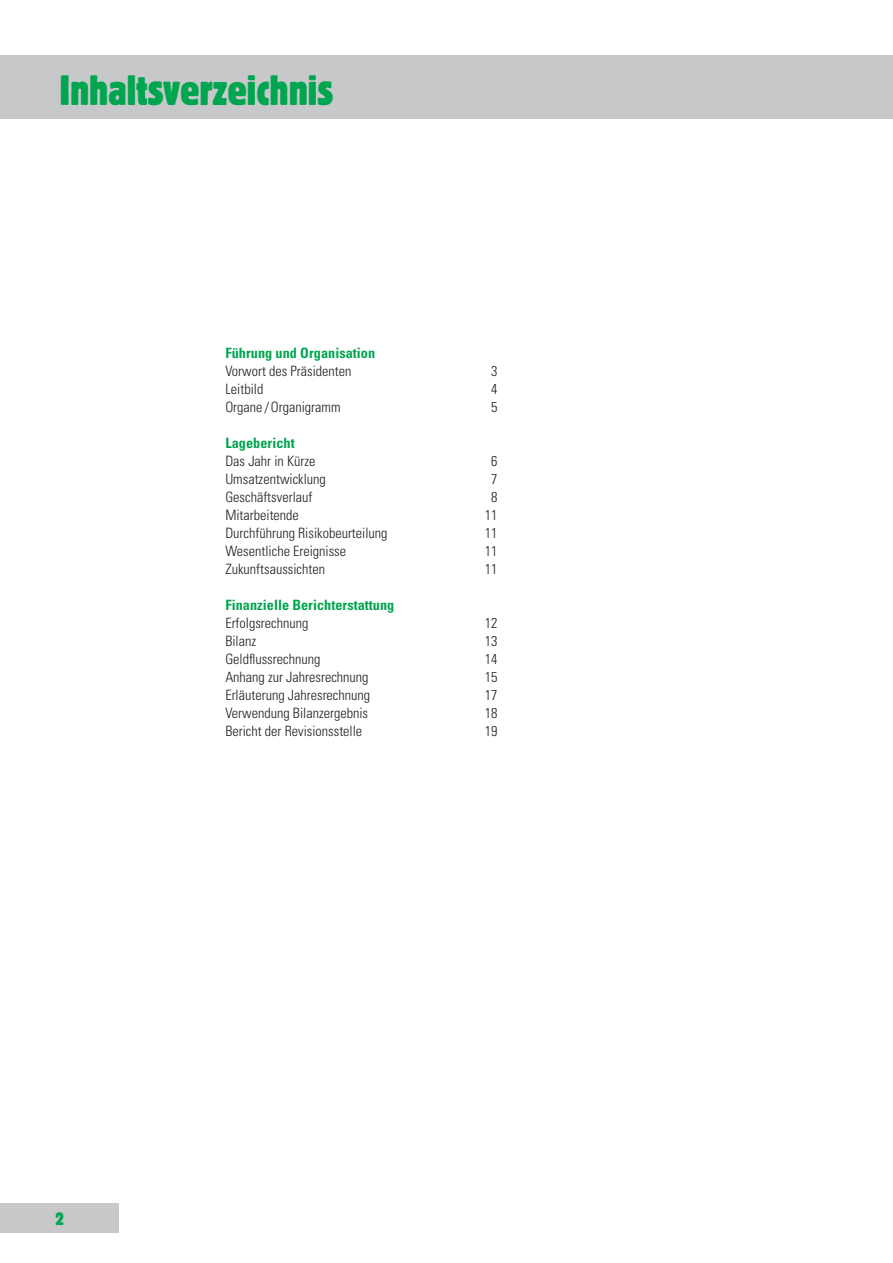
<style>
.page{position:relative;width:893px;height:1263px;background:#fff}
.page>*{position:absolute;margin:0;border:0;box-sizing:border-box;transform-origin:0 0}
.t1{font:condensed 42px "Block Pro";color:#00a54f}
.t2{font:condensed 18px "Block Pro";color:#00a54f}
.t3{font:300 condensed 14.25px "Univers LT Std";color:#231f20}
.t4{font:700 condensed 14.25px "Univers LT Std";letter-spacing:.005em;color:#00a54f}
</style>
<div class="page">
<div style="left:0;top:1203px;width:119px;height:30px;background:#c7c8ca"></div>
<div style="left:0;top:55px;width:893px;height:64px;background:#c7c8ca"></div>
<h1 class="t1" style="left:60px;top:63px;width:275px">Inhaltsverzeichnis</h1>
<p class="t4" style="left:225px;top:344px;width:151px">Führung und Organisation</p>
<p class="t3" style="left:225px;top:362px;width:128px">Vorwort des Präsidenten</p>
<p class="t3" style="left:491px;top:362px;width:8px">3</p>
<p class="t3" style="left:225px;top:380px;width:39px">Leitbild</p>
<p class="t3" style="left:491px;top:380px;width:8px">4</p>
<p class="t3" style="left:225px;top:398px;width:117px">Organe /Organigramm</p>
<p class="t3" style="left:491px;top:398px;width:8px">5</p>
<p class="t4" style="left:225px;top:434px;width:71px">Lagebericht</p>
<p class="t3" style="left:225px;top:452px;width:92px">Das Jahr in Kürze</p>
<p class="t3" style="left:491px;top:452px;width:8px">6</p>
<p class="t3" style="left:225px;top:470px;width:102px">Umsatzentwicklung</p>
<p class="t3" style="left:491px;top:470px;width:8px">7</p>
<p class="t3" style="left:225px;top:488px;width:89px">Geschäftsverlauf</p>
<p class="t3" style="left:491px;top:488px;width:8px">8</p>
<p class="t3" style="left:225px;top:506px;width:75px">Mitarbeitende</p>
<p class="t3" style="left:485px;top:506px;width:14px">11</p>
<p class="t3" style="left:225px;top:524px;width:164px">Durchführung Risikobeurteilung</p>
<p class="t3" style="left:485px;top:524px;width:14px">11</p>
<p class="t3" style="left:225px;top:542px;width:122px">Wesentliche Ereignisse</p>
<p class="t3" style="left:485px;top:542px;width:14px">11</p>
<p class="t3" style="left:225px;top:560px;width:101px">Zukunftsaussichten</p>
<p class="t3" style="left:485px;top:560px;width:14px">11</p>
<p class="t4" style="left:225px;top:596px;width:171px">Finanzielle Berichterstattung</p>
<p class="t3" style="left:225px;top:614px;width:85px">Erfolgsrechnung</p>
<p class="t3" style="left:485px;top:614px;width:14px">12</p>
<p class="t3" style="left:225px;top:632px;width:32px">Bilanz</p>
<p class="t3" style="left:485px;top:632px;width:14px">13</p>
<p class="t3" style="left:225px;top:650px;width:96px">Geldflussrechnung</p>
<p class="t3" style="left:485px;top:650px;width:14px">14</p>
<p class="t3" style="left:225px;top:668px;width:145px">Anhang zur Jahresrechnung</p>
<p class="t3" style="left:485px;top:668px;width:14px">15</p>
<p class="t3" style="left:225px;top:686px;width:146px">Erläuterung Jahresrechnung</p>
<p class="t3" style="left:485px;top:686px;width:14px">17</p>
<p class="t3" style="left:225px;top:704px;width:144px">Verwendung Bilanzergebnis</p>
<p class="t3" style="left:485px;top:704px;width:14px">18</p>
<p class="t3" style="left:225px;top:722px;width:138px">Bericht der Revisionsstelle</p>
<p class="t3" style="left:485px;top:722px;width:14px">19</p>
<p class="t2" style="left:55px;top:1207px;width:10px">2</p>
</div>
